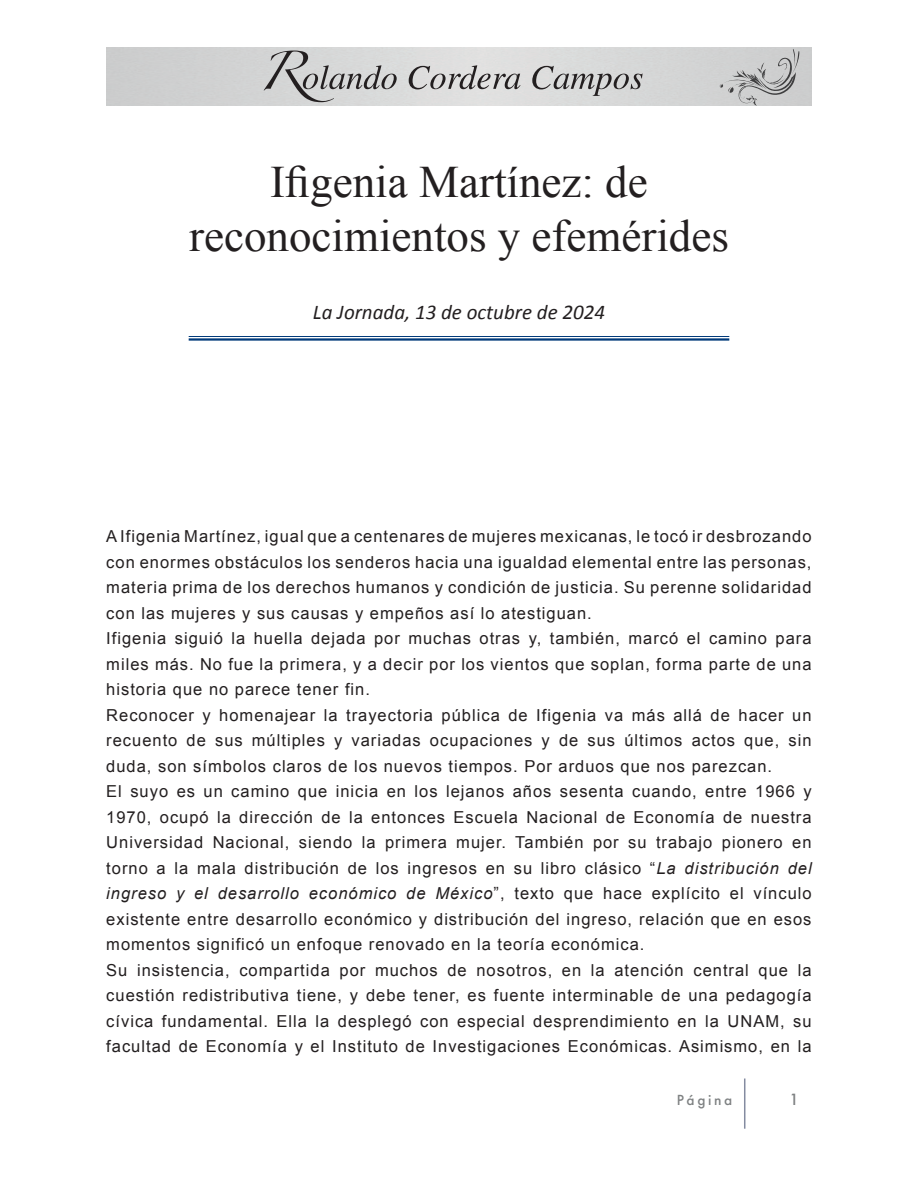
<style>
.page{position:relative;width:918px;height:1188px;background:#fff}
.page>*{position:absolute;margin:0;border:0;box-sizing:border-box;transform-origin:0 0}
.Título{font:45px/54px "Times New Roman";color:#231f20;text-align:center}
.Fecha{font:italic 21px "Calibri";color:#231f20}
.Párrafo{font:16.5px/25.5px "Arial";letter-spacing:.06em;color:#231f20;text-align:justify}
.t1{font:500 15px "Futura";color:#7e8182}
.t2{font:500 13.5px "Futura";letter-spacing:.2em;color:#7e8182}
.s1{font-style:italic}
</style>
<div class="page">
<svg style="left:264px;top:51px;width:133px;height:51px;background:#bbbcbc"></svg>
<svg style="left:409px;top:65px;width:112px;height:24px;background:#b4b3b3"></svg>
<svg style="left:532px;top:66px;width:111px;height:30px;background:#b7b7b7"></svg>
<svg style="left:719px;top:49px;width:80px;height:57px;background:#bfc0c0"></svg>
<hr style="left:744px;top:1079px;width:1px;height:50px;background:#848ba0">
<hr style="left:189px;top:336px;width:540px;height:1px;background:#013a7a">
<hr style="left:189px;top:338px;width:540px;height:3px;background:#013a7a">
<p class="Título" style="left:189px;top:155px;width:541px">Ifigenia Martínez: de reconocimientos y efemérides</p>
<p class="Fecha" style="left:313px;top:298px;width:294px">La Jornada, 13 de octubre de 2024</p>
<p class="Párrafo" style="left:106px;top:524px;width:707px">A Ifigenia Martínez, igual que a centenares de mujeres mexicanas, le tocó ir desbrozando con enormes obstáculos los senderos hacia una igualdad elemental entre las personas, materia prima de los derechos humanos y condición de justicia. Su perenne solidaridad con las mujeres y sus causas y empeños así lo atestiguan.</p>
<p class="Párrafo" style="left:106px;top:626px;width:707px">Ifigenia siguió la huella dejada por muchas otras y, también, marcó el camino para miles más. No fue la primera, y a decir por los vientos que soplan, forma parte de una historia que no parece tener fin.</p>
<p class="Párrafo" style="left:106px;top:702px;width:707px">Reconocer y homenajear la trayectoria pública de Ifigenia va más allá de hacer un recuento de sus múltiples y variadas ocupaciones y de sus últimos actos que, sin duda, son símbolos claros de los nuevos tiempos. Por arduos que nos parezcan.</p>
<p class="Párrafo" style="left:106px;top:779px;width:707px">El suyo es un camino que inicia en los lejanos años sesenta cuando, entre 1966 y 1970, ocupó la dirección de la entonces Escuela Nacional de Economía de nuestra Universidad Nacional, siendo la primera mujer. También por su trabajo pionero en torno a la mala distribución de los ingresos en su libro clásico “<span class="s1">La distribución del ingreso y el desarrollo económico de México</span>”, texto que hace explícito el vínculo existente entre desarrollo económico y distribución del ingreso, relación que en esos momentos significó un enfoque renovado en la teoría económica.</p>
<p class="Párrafo" style="left:106px;top:957px;width:707px">Su insistencia, compartida por muchos de nosotros, en la atención central que la cuestión redistributiva tiene, y debe tener, es fuente interminable de una pedagogía cívica fundamental. Ella la desplegó con especial desprendimiento en la UNAM, su facultad de Economía y el Instituto de Investigaciones Económicas. Asimismo, en la</p>
<p class="t2" style="left:677px;top:1091px;width:57px">Página</p>
<p class="t1" style="left:789px;top:1089px;width:11px">1</p>
</div>
